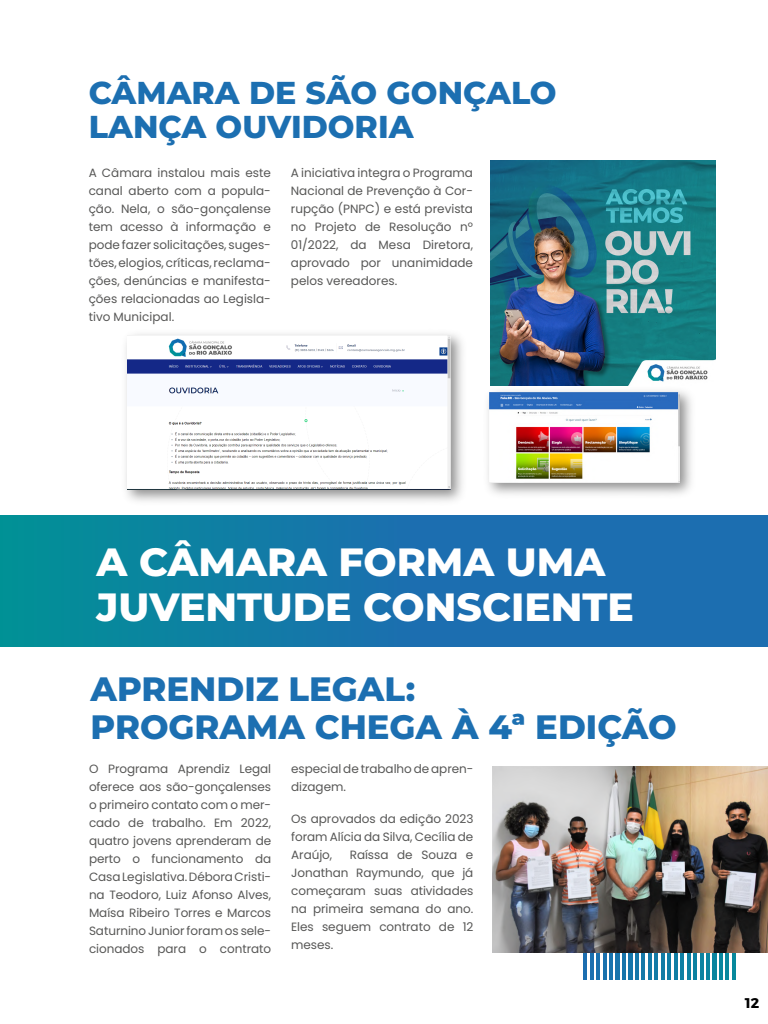
<style>
.page{position:relative;width:768px;height:1024px;background:#fff}
.page>*{position:absolute;margin:0;border:0;box-sizing:border-box;transform-origin:0 0}
.t1{font:800 39.4px/44.6px "Montserrat";color:#fff}
.t2{font:800 33.8px/38.3px "Montserrat";color:#1c6fb1}
.t3{font:800 31.6px/33.5px "Montserrat";color:#1c6fb1}
.t4{font:700 14px "Montserrat";color:#000}
.t5{font:12px/18px "Poppins";letter-spacing:-.005em;color:#575756;text-align:justify}
</style>
<div class="page">
<div style="left:0;top:516px;width:768px;height:130px;background:linear-gradient(to right,#068a9b,#2365b7)"></div>
<img style="left:490px;top:161px;width:225px;height:221px">
<img style="left:125px;top:333px;width:338px;height:169px">
<img style="left:128px;top:336px;width:322px;height:153px">
<img style="left:487px;top:382px;width:205px;height:113px">
<img style="left:490px;top:392px;width:189px;height:90px">
<hr style="left:732px;top:895px;width:3px;height:85px;background:#08889c">
<hr style="left:726px;top:895px;width:3px;height:85px;background:#08879d">
<hr style="left:719px;top:895px;width:4px;height:85px;background:#09869e">
<hr style="left:713px;top:895px;width:3px;height:85px;background:#0a859f">
<hr style="left:707px;top:895px;width:3px;height:85px;background:#0b84a0">
<hr style="left:700px;top:895px;width:3px;height:85px;background:#0c83a0">
<hr style="left:694px;top:895px;width:3px;height:85px;background:#0d82a1">
<hr style="left:687px;top:895px;width:3px;height:85px;background:#0e80a2">
<hr style="left:681px;top:895px;width:3px;height:85px;background:#0e7fa3">
<hr style="left:674px;top:895px;width:3px;height:85px;background:#0f7ea4">
<hr style="left:668px;top:895px;width:3px;height:85px;background:#107da5">
<hr style="left:661px;top:895px;width:3px;height:85px;background:#117ca6">
<hr style="left:655px;top:895px;width:3px;height:85px;background:#127ba6">
<hr style="left:648px;top:895px;width:3px;height:85px;background:#1379a7">
<hr style="left:642px;top:895px;width:3px;height:85px;background:#1478a8">
<hr style="left:635px;top:895px;width:3px;height:85px;background:#1577a9">
<hr style="left:629px;top:895px;width:3px;height:85px;background:#1676aa">
<hr style="left:622px;top:895px;width:4px;height:85px;background:#1775ab">
<hr style="left:616px;top:895px;width:3px;height:85px;background:#1874ac">
<hr style="left:610px;top:895px;width:3px;height:85px;background:#1873ac">
<hr style="left:603px;top:895px;width:3px;height:85px;background:#1972ad">
<hr style="left:597px;top:895px;width:3px;height:85px;background:#1a71ae">
<hr style="left:590px;top:895px;width:3px;height:85px;background:#1b6faf">
<hr style="left:584px;top:895px;width:3px;height:85px;background:#1c6eb0">
<img style="left:493px;top:766px;width:275px;height:186px">
<h3 class="t3" style="left:89px;top:75px;width:470px">CÂMARA DE SÃO GONÇALO<br>LANÇA OUVIDORIA</h3>
<p class="t5" style="left:89px;top:164px;width:184px">A Câmara instalou mais este canal aberto com a popula&shy;ção. Nela, o são-gonçalense tem acesso à informação e pode fazer solicitações, suges&shy;tões, elogios, críticas, reclama&shy;ções, denúncias e manifesta&shy;ções relacionadas ao Legisla&shy;tivo Municipal.</p>
<p class="t5" style="left:291px;top:164px;width:184px">A iniciativa integra o Programa Nacional de Prevenção à Cor&shy;rupção (PNPC) e está prevista no Projeto de Resolução nº 01/2022, da Mesa Diretora, aprovado por unanimidade pelos vereadores.</p>
<h1 class="t1" style="left:97px;top:538px;width:539px">A CÂMARA FORMA UMA<br>JUVENTUDE CONSCIENTE</h1>
<h2 class="t2" style="left:90px;top:668px;width:588px">APRENDIZ LEGAL:<br>PROGRAMA CHEGA À 4ª EDIÇÃO</h2>
<p class="t5" style="left:89px;top:760px;width:184px">O Programa Aprendiz Legal oferece aos são-gonçalenses o primeiro contato com o mer&shy;cado de trabalho. Em 2022, quatro jovens aprenderam de perto o funcionamento da Casa Legislativa. Débora Cristi&shy;na Teodoro, Luiz Afonso Alves, Maísa Ribeiro Torres e Marcos Saturnino Junior foram os sele&shy;cionados para o contrato</p>
<p class="t5" style="left:291px;top:760px;width:184px">especial de trabalho de apren&shy;dizagem.</p>
<p class="t5" style="left:291px;top:810px;width:184px">Os aprovados da edição 2023 foram Alícia da Silva, Cecília de Araújo,</p>
<p class="t5" style="left:291px;top:846px;width:184px;text-indent:59px">Raíssa de Souza e Jonathan Raymundo, que já começaram suas atividades na primeira semana do ano.<br>Eles seguem contrato de 12 meses.</p>
<p class="t4" style="left:745px;top:992px;width:16px">12</p>
</div>
